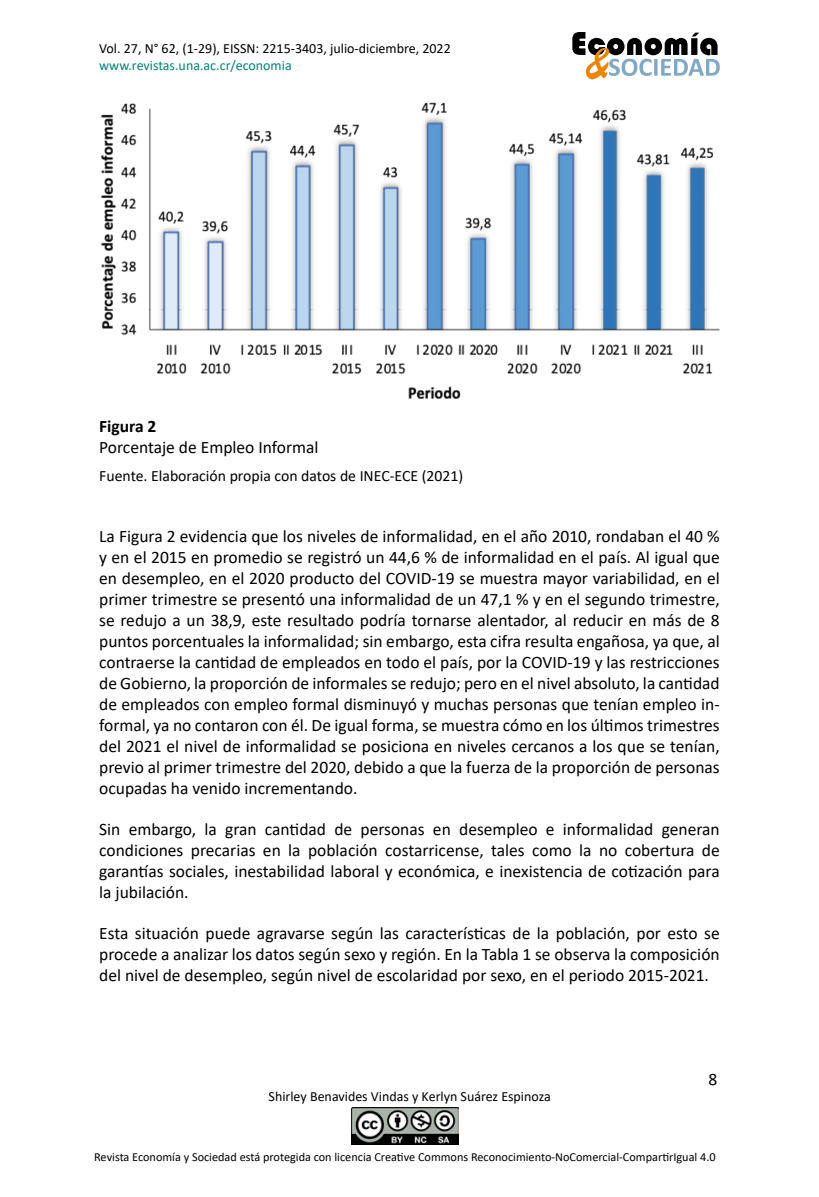
<style>
.page{position:relative;width:819px;height:1197px;background:#fff}
.page>*{position:absolute;margin:0;border:0;box-sizing:border-box;transform-origin:0 0}
.t1{font:17.5px/21px "Calibri";color:#000;text-align:justify}
.t2{font:700 17.5px "Calibri";color:#000}
.t3{font:15.75px "Calibri";color:#000}
.t4{font:14px "Calibri";color:#000}
.t5{font:14px "Calibri";color:#008379}
.t6{font:12.25px "Calibri";color:#000}
</style>
<div class="page">
<svg style="left:572px;top:32px;width:148px;height:47px"></svg>
<img style="left:352px;top:1107px;width:106px;height:38px">
<img style="left:101px;top:102px;width:619px;height:297px">
<p class="t4" style="left:99px;top:38px;width:353px">Vol. 27, N° 62, (1-29), EISSN: 2215-3403, julio-diciembre, 2022</p>
<p class="t5" style="left:99px;top:55px;width:194px">www.revistas.una.ac.cr/economia</p>
<p class="t2" style="left:99px;top:413px;width:59px">Figura 2</p>
<p class="t1" style="left:99px;top:436px;width:221px">Porcentaje de Empleo Informal</p>
<p class="t3" style="left:99px;top:465px;width:365px">Fuente. Elaboración propia con datos de INEC-ECE (2021)</p>
<p class="t1" style="left:99px;top:525px;width:622px">La Figura 2 evidencia que los niveles de informalidad, en el año 2010, rondaban el 40 % y en el 2015 en promedio se registró un 44,6 % de informalidad en el país. Al igual que en desempleo, en el 2020 producto del COVID-19 se muestra mayor variabilidad, en el primer trimestre se presentó una informalidad de un 47,1 % y en el segundo trimestre, se redujo a un 38,9, este resultado podría tornarse alentador, al reducir en más de 8 puntos porcentuales la informalidad; sin embargo, esta cifra resulta engañosa, ya que, al contraerse la cantidad de empleados en todo el país, por la COVID-19 y las restricciones de Gobierno, la proporción de informales se redujo; pero en el nivel absoluto, la cantidad de empleados con empleo formal disminuyó y muchas personas que tenían empleo in&shy;formal, ya no contaron con él. De igual forma, se muestra cómo en los últimos trimestres del 2021 el nivel de informalidad se posiciona en niveles cercanos a los que se tenían, previo al primer trimestre del 2020, debido a que la fuerza de la proporción de personas ocupadas ha venido incrementando.</p>
<p class="t1" style="left:99px;top:818px;width:622px">Sin embargo, la gran cantidad de personas en desempleo e informalidad generan condiciones precarias en la población costarricense, tales como la no cobertura de garantías sociales, inestabilidad laboral y económica, e inexistencia de cotización para la jubilación.</p>
<p class="t1" style="left:99px;top:922px;width:622px">Esta situación puede agravarse según las características de la población, por esto se procede a analizar los datos según sexo y región. En la Tabla 1 se observa la composición del nivel de desempleo, según nivel de escolaridad por sexo, en el periodo 2015-2021.</p>
<p class="t4" style="left:269px;top:1086px;width:284px">Shirley Benavides Vindas y Kerlyn Suárez Espinoza</p>
<p class="t1" style="left:709px;top:1068px;width:10px">8</p>
<p class="t6" style="left:94px;top:1149px;width:623px">Revista Economía y Sociedad está protegida con licencia Creative Commons Reconocimiento-NoComercial-CompartirIgual 4.0</p>
</div>
